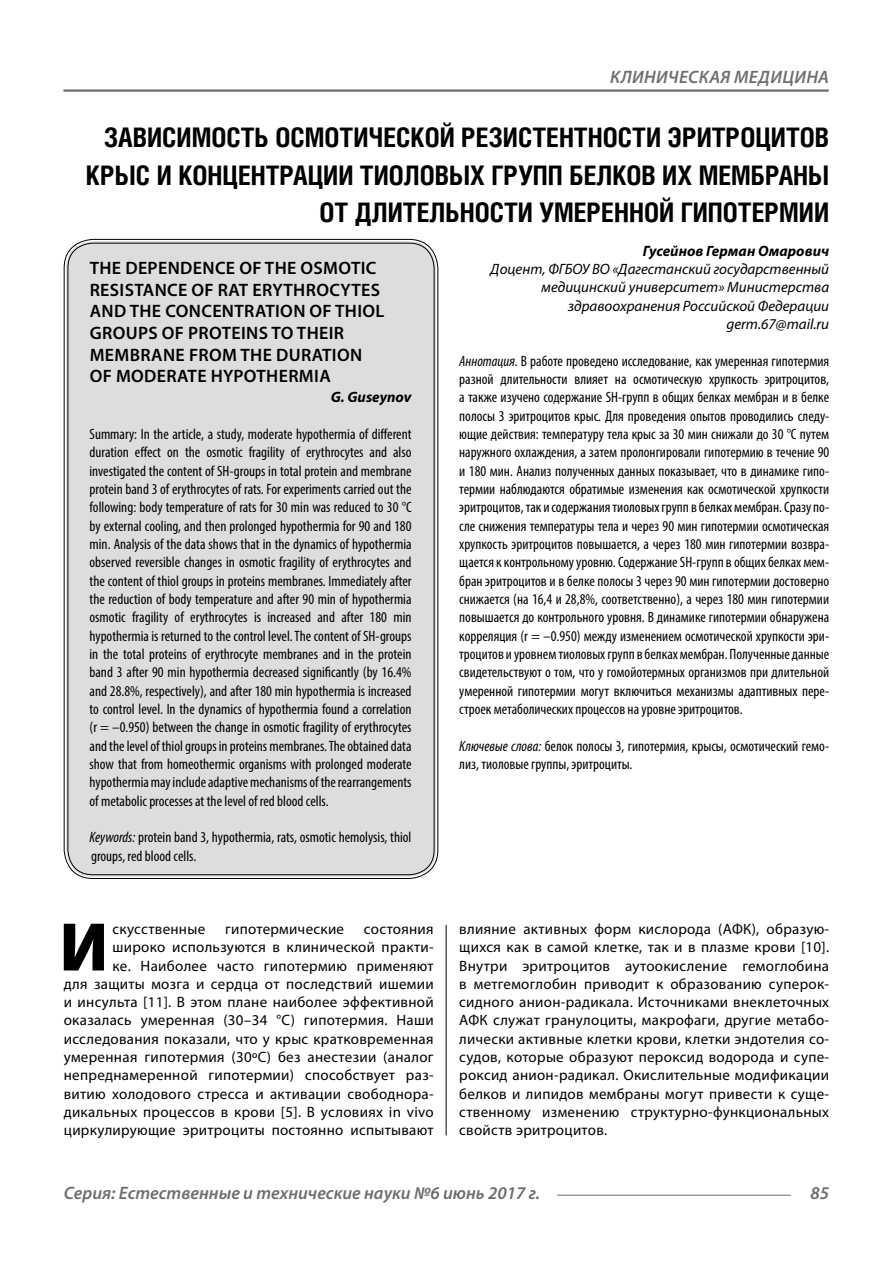
<style>
.page{position:relative;width:893px;height:1263px;background:#fff}
.page>*{position:absolute;margin:0;border:0;box-sizing:border-box;transform-origin:0 0}
.Bukvica{font:900 69.3px "Myriad Pro";color:#000}
.Header{font:700 27px/37.5px "Helios Cond";color:#000;text-align:right}
.Header-eng{font:600 18px/21.6px "Myriad Pro";letter-spacing:.02em;color:#000}
.t1{font:italic 600 18px "Myriad Pro";color:#6e6e6e}
.t2{font:italic 600 18px "Myriad Pro";letter-spacing:.02em;color:#6e6e6e}
.Annotation-eng{font:condensed 15px/18.3px "Myriad Pro";color:#000;text-align:justify}
.Annotation-rus{font:condensed 15px/18.3px "Myriad Pro";color:#000;text-align:justify}
.Bukvica-2{font:15px/18.3px "Myriad Pro";letter-spacing:.02em;color:#000;text-align:right}
.Author-doc{font:italic 15px/18.3px "Myriad Pro";color:#000;text-align:right}
.Author{font:italic 700 15px "Myriad Pro";color:#000}
.Author-eng{font:italic 700 15px "Myriad Pro";color:#000}
.s1{font-style:italic}
</style>
<div class="page">
<hr style="left:63px;top:89px;width:766px;height:3px;background:#6e6e6e">
<hr style="left:557px;top:1195px;width:234px;height:1px;background:#6e6e6e">
<div style="left:66px;top:241px;width:370px;height:636px;background:#ddd;border-radius:27px"></div>
<hr style="left:446px;top:925px;width:1px;height:210px;background:#000">
<p class="t2" style="left:610px;top:66px;width:220px">КЛИНИЧЕСКАЯ МЕДИЦИНА</p>
<p class="Header" style="left:86px;top:118px;width:745px">ЗАВИСИМОСТЬ ОСМОТИЧЕСКОЙ РЕЗИСТЕНТНОСТИ ЭРИТРОЦИТОВ<br>КРЫС И КОНЦЕНТРАЦИИ ТИОЛОВЫХ ГРУПП БЕЛКОВ ИХ МЕМБРАНЫ<br>ОТ ДЛИТЕЛЬНОСТИ УМЕРЕННОЙ ГИПОТЕРМИИ</p>
<p class="Author" style="left:643px;top:241px;width:188px">Гусейнов Герман Омарович</p>
<p class="Author-doc" style="left:491px;top:260px;width:340px">Доцент, ФГБОУ ВО «Дагестанский государственный медицинский университет» Министерства здравоохранения Российской Федерации</p>
<p class="Author-doc" style="left:726px;top:315px;width:104px">germ.67@mail.ru</p>
<p class="Annotation-rus" style="left:459px;top:351px;width:371px"><span class="s1">Аннотация.</span> В работе проведено исследование, как умеренная гипотермия разной длительности влияет на осмотическую хрупкость эритроцитов, а также изучено содержание SH-групп в общих белках мембран и в белке полосы 3 эритроцитов крыс. Для проведения опытов проводились следу&shy;ющие действия: температуру тела крыс за 30 мин снижали до 30 °C путем наружного охлаждения, а затем пролонгировали гипотермию в течение 90 и 180 мин. Анализ полученных данных показывает, что в динамике гипо&shy;термии наблюдаются обратимые изменения как осмотической хрупкости эритроцитов, так и содержания тиоловых групп в белках мембран. Сразу по&shy;сле снижения температуры тела и через 90 мин гипотермии осмотическая хрупкость эритроцитов повышается, а через 180 мин гипотермии возвра&shy;щается к контрольному уровню. Содержание SH-групп в общих белках мем&shy;бран эритроцитов и в белке полосы 3 через 90 мин гипотермии достоверно снижается (на 16,4 и 28,8%, соответственно), а через 180 мин гипотермии повышается до контрольного уровня. В динамике гипотермии обнаружена корреляция (r = –0.950) между изменением осмотической хрупкости эри&shy;троцитов и уровнем тиоловых групп в белках мембран. Полученные данные свидетельствуют о том, что у гомойотермных организмов при длительной умеренной гипотермии могут включиться механизмы адаптивных пере&shy;строек метаболических процессов на уровне эритроцитов.</p>
<p class="Annotation-rus" style="left:459px;top:736px;width:371px"><span class="s1">Ключевые слова:</span> белок полосы 3, гипотермия, крысы, осмотический гемо&shy;лиз, тиоловые группы, эритроциты.</p>
<p class="Header-eng" style="left:90px;top:257px;width:296px">THE DEPENDENCE OF THE OSMOTIC<br>RESISTANCE OF RAT ERYTHROCYTES<br>AND THE CONCENTRATION OF THIOL<br>GROUPS OF PROTEINS TO THEIR<br>MEMBRANE FROM THE DURATION<br>OF MODERATE HYPOTHERMIA</p>
<p class="Author-eng" style="left:331px;top:388px;width:82px">G. Guseynov</p>
<p class="Annotation-eng" style="left:90px;top:425px;width:324px">Summary: In the article, a study, moderate hypothermia of different duration effect on the osmotic fragility of erythrocytes and also investigated the content of SH-groups in total protein and membrane protein band 3 of erythrocytes of rats. For experiments carried out the following: body temperature of rats for 30 min was reduced to 30 °C by external cooling, and then prolonged hypothermia for 90 and 180 min. Analysis of the data shows that in the dynamics of hypothermia observed reversible changes in osmotic fragility of erythrocytes and the content of thiol groups in proteins membranes. Immediately after the reduction of body temperature and after 90 min of hypothermia osmotic fragility of erythrocytes is increased and after 180 min hypothermia is returned to the control level. The content of SH-groups in the total proteins of erythrocyte membranes and in the protein band 3 after 90 min hypothermia decreased significantly (by 16.4% and 28.8%, respectively), and after 180 min hypothermia is increased to control level. In the dynamics of hypothermia found a correlation (r = –0.950) between the change in osmotic fragility of erythrocytes and the level of thiol groups in proteins membranes. The obtained data show that from homeothermic organisms with prolonged moderate hypothermia may include adaptive mechanisms of the rearrangements of metabolic processes at the level of red blood cells.</p>
<p class="Annotation-eng" style="left:90px;top:828px;width:323px"><span class="s1">Keywords:</span> protein band 3, hypothermia, rats, osmotic hemolysis, thiol groups, red blood cells.</p>
<p class="Bukvica-2" style="left:64px;top:919px;width:371px">состояния<br>широко используются в клинической практи-<br>ке. Наиболее часто гипотермию применяют<br>для защиты мозга и сердца от последствий ишемии и инсульта [11]. В этом плане наиболее эффективной оказалась умеренная (30–34 °C) гипотермия. Наши исследования показали, что у крыс кратковременная умеренная гипотермия (30ºС) без анестезии (аналог непреднамеренной гипотермии) способствует раз&shy;витию холодового стресса и активации свободнора&shy;дикальных процессов в крови [5]. В условиях in vivo циркулирующие эритроциты постоянно испытывают</p>
<p class="Bukvica-2" style="left:459px;top:919px;width:371px;text-align:justify">влияние активных форм кислорода (АФК), образую&shy;щихся как в самой клетке, так и в плазме крови [10].<br>Внутри эритроцитов аутоокисление гемоглобина в метгемоглобин приводит к образованию суперок&shy;сидного анион-радикала. Источниками внеклеточных АФК служат гранулоциты, макрофаги, другие метабо&shy;лически активные клетки крови, клетки эндотелия со&shy;судов, которые образуют пероксид водорода и супе&shy;роксид анион-радикал. Окислительные модификации белков и липидов мембраны могут привести к суще&shy;ственному изменению структурно-функциональных свойств эритроцитов.</p>
<p class="Bukvica" style="left:59px;top:901px;width:50px">И</p>
<p class="Bukvica-2" style="left:112px;top:919px;width:94px">скусственные</p>
<p class="Bukvica-2" style="left:225px;top:919px;width:121px">гипотермические</p>
<p class="t1" style="left:64px;top:1182px;width:478px">Серия: Естественные и технические науки №6 июнь 2017 г.</p>
<p class="t1" style="left:810px;top:1182px;width:20px">85</p>
</div>
